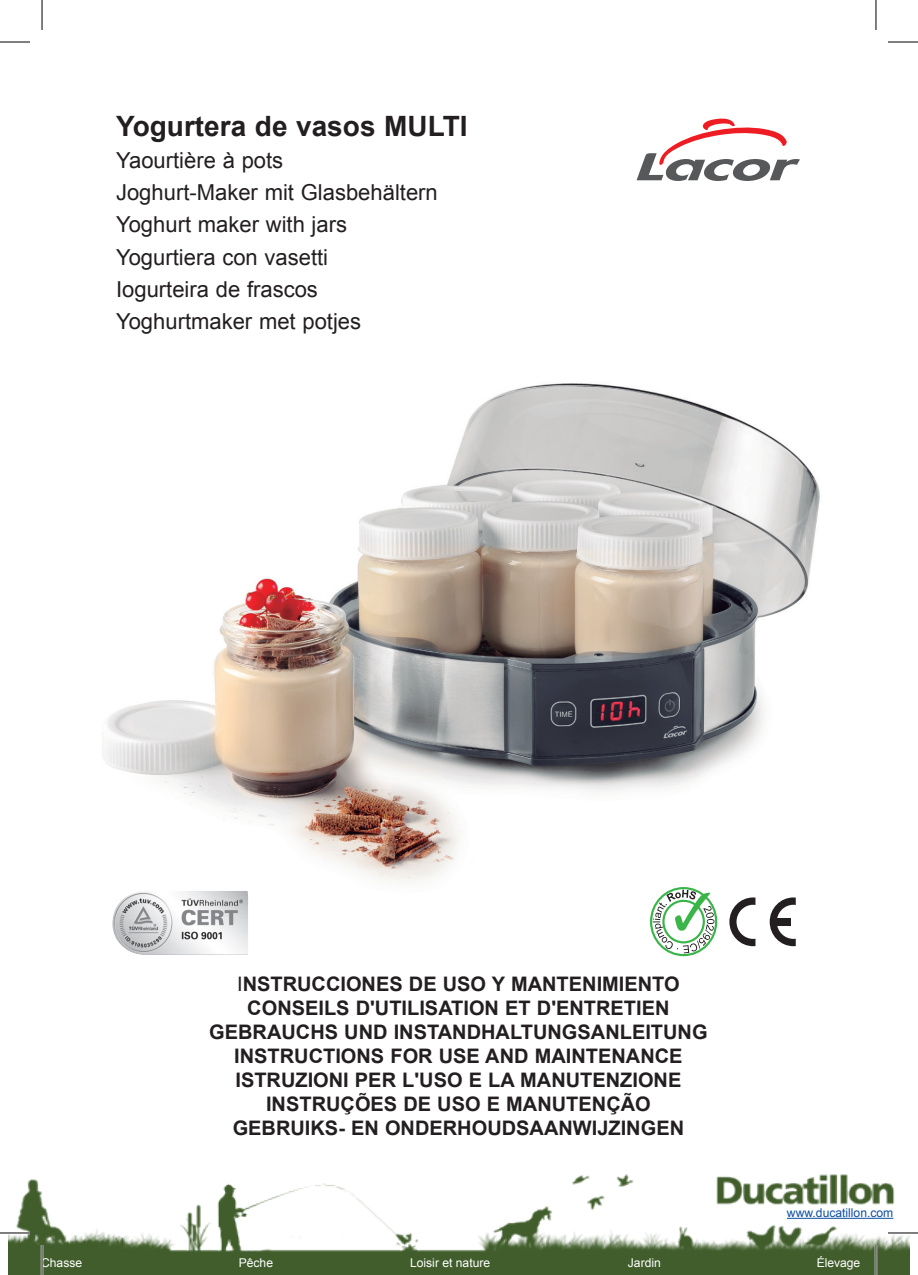
<style>
.page{position:relative;width:918px;height:1275px;background:#fff}
.page>*{position:absolute;margin:0;border:0;box-sizing:border-box;transform-origin:0 0}
.t1{font:700 28px "Arial";color:#231f20}
.t2{font:22px/32px "Arial";color:#231f20}
.t3{font:700 20px/24px "Arial";color:#231f20;text-align:center}
.t4{font:12.2px "Arial";color:#fff}
.t5{font:12.2px "Arial";color:#0d4da1}
.s1{font-weight:400}
</style>
<div class="page">
<img style="left:8px;top:1174px;width:901px;height:101px">
<hr style="left:786px;top:1217px;width:107px;height:1px;background:#0d4da1">
<img style="left:102px;top:383px;width:718px;height:517px">
<img style="left:112px;top:891px;width:136px;height:63px">
<svg style="left:636px;top:118px;width:163px;height:63px"></svg>
<svg style="left:729px;top:897px;width:26px;height:49px"></svg>
<svg style="left:769px;top:897px;width:26px;height:49px"></svg>
<div style="left:774px;top:918px;width:16px;height:7px;background:#231f20"></div>
<div style="left:111px;top:1161px;width:58px;height:45px;background:#fff"></div>
<svg style="left:648px;top:886px;width:70px;height:71px"></svg>
<hr style="left:0;top:1231px;width:30px;height:3px;background:#fff">
<hr style="left:887px;top:1231px;width:30px;height:3px;background:#fff">
<hr style="left:41px;top:1245px;width:2px;height:30px;background:#fff">
<hr style="left:874px;top:1245px;width:3px;height:30px;background:#fff">
<hr style="left:0;top:42px;width:30px;height:1px;background:#000">
<hr style="left:887px;top:42px;width:30px;height:1px;background:#000">
<hr style="left:0;top:1232px;width:30px;height:1px;background:#000">
<hr style="left:887px;top:1232px;width:30px;height:1px;background:#000">
<hr style="left:42px;top:0;width:1px;height:30px;background:#000">
<hr style="left:42px;top:1245px;width:1px;height:30px;background:#000">
<hr style="left:875px;top:0;width:1px;height:30px;background:#000">
<hr style="left:875px;top:1245px;width:1px;height:30px;background:#000">
<h1 class="t1" style="left:116px;top:108px;width:353px">Yogurtera de vasos MULTI</h1>
<p class="t2" style="left:116px;top:145px;width:323px">Yaourtière à pots<br>Joghurt-Maker mit Glasbehältern<br>Yoghurt maker with jars<br>Yogurtiera con vasetti<br>Iogurteira de frascos<br>Yoghurtmaker met potjes</p>
<p class="t3" style="left:209px;top:972px;width:500px"><span class="s1">I</span>NSTRUCCIONES DE USO Y MANTENIMIENTO CONSEILS D'UTILISATION ET D'ENTRETIEN GEBRAUCHS UND INSTANDHALTUNGSANLEITUNG INSTRUCTIONS FOR USE AND MAINTENANCE ISTRUZIONI PER L'USO E LA MANUTENZIONE INSTRUÇÕES DE USO E MANUTENÇÃO GEBRUIKS- EN ONDERHOUDSAANWIJZINGEN</p>
<p class="t5" style="left:786px;top:1205px;width:108px">www.ducatillon.com</p>
<p class="t4" style="left:41px;top:1255px;width:43px">Chasse</p>
<p class="t4" style="left:239px;top:1255px;width:36px">Pêche</p>
<p class="t4" style="left:410px;top:1255px;width:82px">Loisir et nature</p>
<p class="t4" style="left:627px;top:1255px;width:34px">Jardin</p>
<p class="t4" style="left:816px;top:1255px;width:45px">Élevage</p>
</div>
